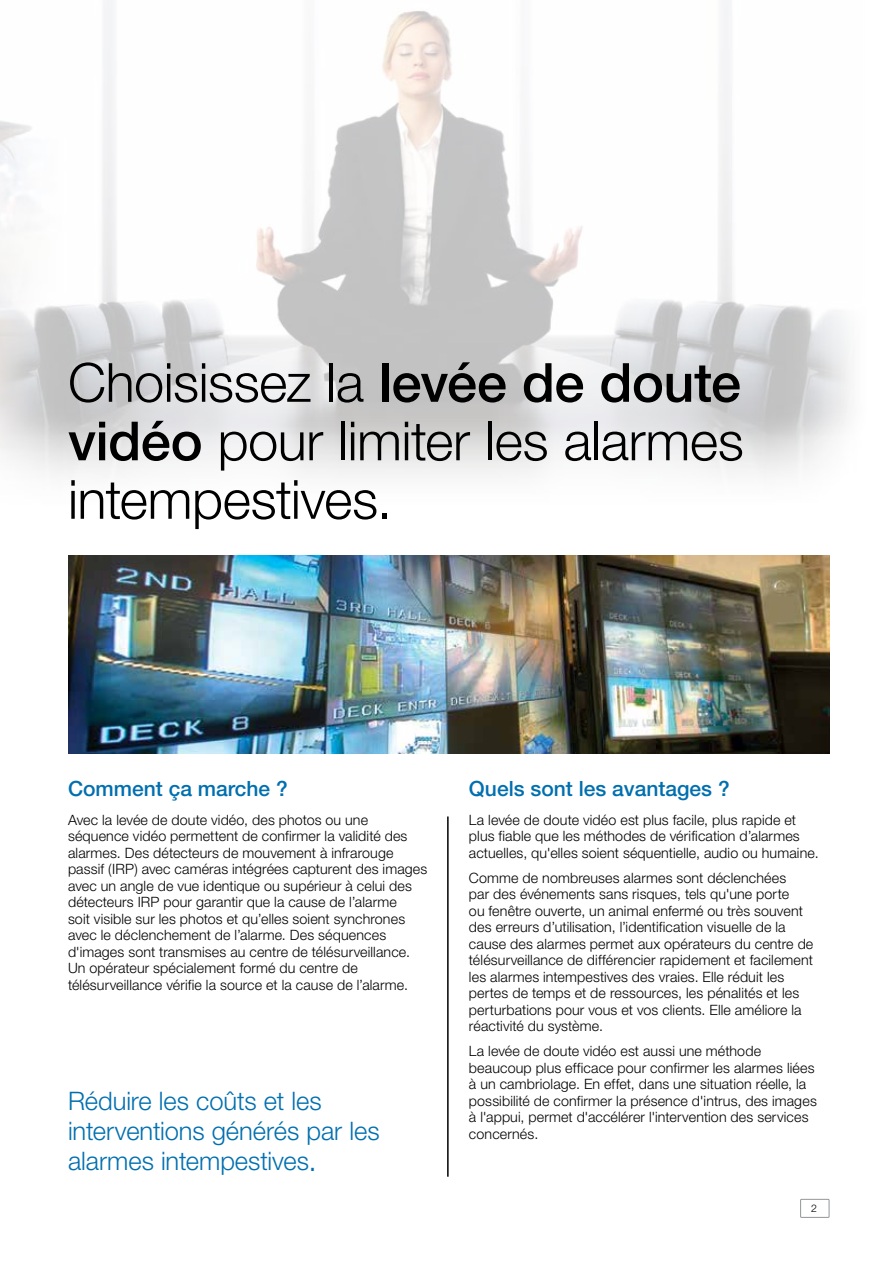
<style>
.page{position:relative;width:893px;height:1263px;background:#fff}
.page>*{position:absolute;margin:0;border:0;box-sizing:border-box;transform-origin:0 0}
.t1{font:300 54px/58.5px "Helvetica Neue";letter-spacing:-.01em;color:#000;text-align:justify}
.t2{font:300 25.5px/30px "Helvetica Neue";letter-spacing:-.005em;color:#006faf}
.t3{font:500 21px "Helvetica Neue";color:#006faf}
.t4{font:300 14.25px/16.5px "Helvetica Neue";letter-spacing:.01em;color:#000}
.t5{font:300 10.5px "Helvetica Neue";color:#000}
.s1{font-weight:500}
.s2{font-size:30px}
</style>
<div class="page">
<div style="left:800px;top:1199px;width:29px;height:18px;border:1px solid #939598"></div>
<img style="left:0;top:0;width:850px;height:754px">
<hr style="left:447px;top:816px;width:2px;height:361px;background:#000">
<img style="left:68px;top:555px;width:761px;height:198px">
<h1 class="t1" style="left:68px;top:352px;width:677px">Choisissez la <span class="s1">levée de doute vidéo</span> pour limiter les alarmes intempestives.</h1>
<h3 class="t3" style="left:68px;top:776px;width:221px">Comment ça marche ?</h3>
<p class="t4" style="left:68px;top:811px;width:361px">Avec la levée de doute vidéo, des photos ou une séquence vidéo permettent de confirmer la validité des alarmes. Des détecteurs de mouvement à infrarouge passif (IRP) avec caméras intégrées capturent des images avec un angle de vue identique ou supérieur à celui des détecteurs IRP pour garantir que la cause de l’alarme<br>soit visible sur les photos et qu’elles soient synchrones avec le déclenchement de l’alarme. Des séquences d'images sont transmises au centre de télésurveillance.<br>Un opérateur spécialement formé du centre de télésurveillance vérifie la source et la cause de l’alarme.</p>
<h2 class="t2" style="left:68px;top:1086px;width:313px">Réduire les coûts et les interventions générés par les alarmes intempestives<span class="s2">.</span></h2>
<h3 class="t3" style="left:469px;top:776px;width:262px">Quels sont les avantages ?</h3>
<p class="t4" style="left:469px;top:811px;width:351px">La levée de doute vidéo est plus facile, plus rapide et plus fiable que les méthodes de vérification d’alarmes actuelles, qu'elles soient séquentielle, audio ou humaine.</p>
<p class="t4" style="left:469px;top:869px;width:346px">Comme de nombreuses alarmes sont déclenchées<br>par des événements sans risques, tels qu'une porte<br>ou fenêtre ouverte, un animal enfermé ou très souvent des erreurs d’utilisation, l’identification visuelle de la cause des alarmes permet aux opérateurs du centre de télésurveillance de différencier rapidement et facilement les alarmes intempestives des vraies. Elle réduit les pertes de temps et de ressources, les pénalités et les perturbations pour vous et vos clients. Elle améliore la réactivité du système.</p>
<p class="t4" style="left:469px;top:1043px;width:349px">La levée de doute vidéo est aussi une méthode beaucoup plus efficace pour confirmer les alarmes liées à un cambriolage. En effet, dans une situation réelle, la possibilité de confirmer la présence d'intrus, des images à l'appui, permet d'accélérer l'intervention des services concernés.</p>
<p class="t5" style="left:811px;top:1202px;width:7px">2</p>
</div>
